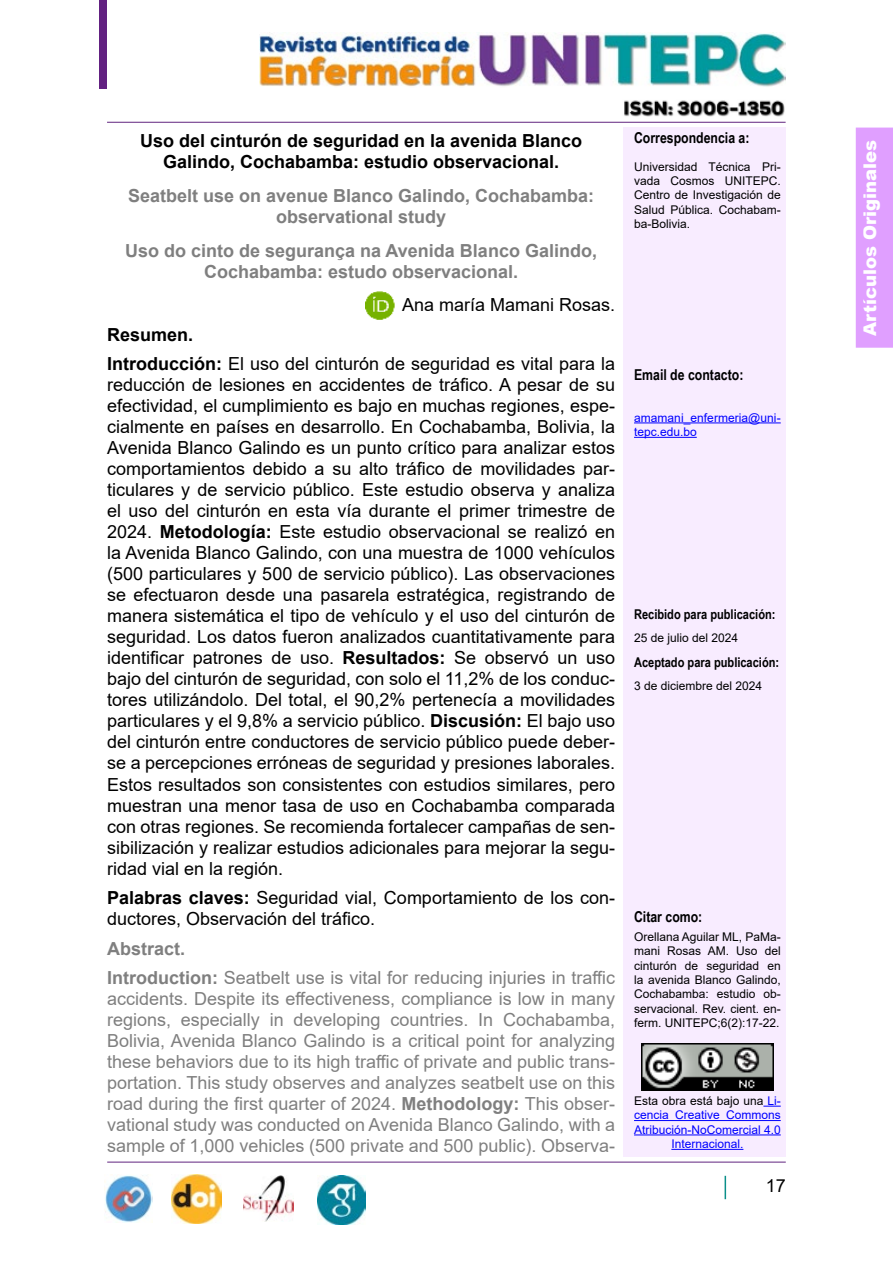
<style>
.page{position:relative;width:893px;height:1263px;background:#fff}
.page>*{position:absolute;margin:0;border:0;box-sizing:border-box;transform-origin:0 0}
.t1{font:18px/21px "Arial";color:#000}
.t2{font:18px/21px "Arial";color:#7f7f7f}
.t3{font:700 18px/21px "Arial";color:#7f7f7f;text-align:center}
.t4{font:700 18px/21px "Arial";color:#000;text-align:center}
.t5{font:900 18px "Arial";color:#fff}
.t6{font:700 15px "Arial Narrow";color:#000}
.t7{font:700 13.5px "Arial Narrow";color:#000}
.t8{font:12px/14.4px "Arial";color:#000;text-align:justify}
.t9{font:12px/14.4px "Arial";color:#00f}
.s1{font-weight:700}
.s2{color:#000}
</style>
<div class="page">
<div style="left:100px;top:0;width:7px;height:89px;background:#622181"></div>
<hr style="left:107px;top:122px;width:679px;height:1px;background:#60247f">
<hr style="left:107px;top:1162px;width:679px;height:1px;background:#60247f">
<div style="left:856px;top:128px;width:37px;height:220px;background:#e09fff"></div>
<svg style="left:725px;top:1176px;width:1px;height:23px"></svg>
<div style="left:623px;top:128px;width:163px;height:1029px;background:#f8ecff"></div>
<img style="left:104px;top:1174px;width:49px;height:48px">
<img style="left:171px;top:1174px;width:50px;height:50px">
<img style="left:244px;top:1176px;width:49px;height:46px">
<img style="left:317px;top:1176px;width:49px;height:48px">
<img style="left:259px;top:33px;width:526px;height:54px">
<img style="left:624px;top:100px;width:161px;height:17px">
<hr style="left:634px;top:422px;width:147px;height:1px;background:#00f">
<hr style="left:634px;top:437px;width:63px;height:1px;background:#00f">
<svg style="left:763px;top:1106px;width:18px;height:1px"></svg>
<hr style="left:634px;top:1120px;width:147px;height:1px;background:#00f">
<hr style="left:634px;top:1134px;width:147px;height:1px;background:#00f">
<hr style="left:671px;top:1149px;width:72px;height:1px;background:#00f">
<img style="left:641px;top:1044px;width:132px;height:46px">
<img style="left:366px;top:292px;width:29px;height:28px">
<p class="t4" style="left:140px;top:130px;width:444px">Uso del cinturón de seguridad en la avenida Blanco<br>Galindo, Cochabamba: estudio observacional.</p>
<p class="t3" style="left:128px;top:185px;width:468px">Seatbelt use on avenue Blanco Galindo, Cochabamba: observational study</p>
<p class="t3" style="left:125px;top:240px;width:473px">Uso do cinto de segurança na Avenida Blanco Galindo,<br>Cochabamba: estudo observacional.</p>
<p class="t1" style="left:402px;top:294px;width:215px">Ana maría Mamani Rosas.</p>
<p class="t1" style="left:107px;top:320px;width:510px;line-height:29.5px"><span class="s1">Resumen.<br>Introducción:</span> El uso del cinturón de seguridad es vital para la</p>
<p class="t1" style="left:107px;top:374px;width:510px;text-align:justify">reducción de lesiones en accidentes de tráfico. A pesar de su efectividad, el cumplimiento es bajo en muchas regiones, espe&shy;cialmente en países en desarrollo. En Cochabamba, Bolivia, la Avenida Blanco Galindo es un punto crítico para analizar estos comportamientos debido a su alto tráfico de movilidades par&shy;ticulares y de servicio público. Este estudio observa y analiza el uso del cinturón en esta vía durante el primer trimestre de 2024. <span class="s1">Metodología:</span> Este estudio observacional se realizó en la Avenida Blanco Galindo, con una muestra de 1000 vehículos (500 particulares y 500 de servicio público). Las observaciones se efectuaron desde una pasarela estratégica, registrando de manera sistemática el tipo de vehículo y el uso del cinturón de seguridad. Los datos fueron analizados cuantitativamente para identificar patrones de uso. <span class="s1">Resultados:</span> Se observó un uso bajo del cinturón de seguridad, con solo el 11,2% de los conduc&shy;tores utilizándolo. Del total, el 90,2% pertenecía a movilidades particulares y el 9,8% a servicio público. <span class="s1">Discusión:</span> El bajo uso del cinturón entre conductores de servicio público puede deber&shy;se a percepciones erróneas de seguridad y presiones laborales.<br>Estos resultados son consistentes con estudios similares, pero muestran una menor tasa de uso en Cochabamba comparada con otras regiones. Se recomienda fortalecer campañas de sen&shy;sibilización y realizar estudios adicionales para mejorar la segu&shy;ridad vial en la región.</p>
<p class="t1" style="left:107px;top:887px;width:510px"><span class="s1">Palabras claves:</span> Seguridad vial, Comportamiento de los con&shy;ductores, Observación del tráfico.</p>
<p class="t2" style="left:107px;top:933px;width:510px;line-height:29.5px"><span class="s1">Abstract.<br>Introduction:</span> Seatbelt use is vital for reducing injuries in traffic</p>
<p class="t2" style="left:107px;top:988px;width:510px;text-align:justify">accidents. Despite its effectiveness, compliance is low in many regions, especially in developing countries. In Cochabamba, Bolivia, Avenida Blanco Galindo is a critical point for analyzing these behaviors due to its high traffic of private and public trans&shy;portation. This study observes and analyzes seatbelt use on this road during the first quarter of 2024. <span class="s1">Methodology:</span> This obser&shy;vational study was conducted on Avenida Blanco Galindo, with a sample of 1,000 vehicles (500 private and 500 public). Observa-</p>
<p class="t6" style="left:634px;top:127px;width:117px">Correspondencia a:</p>
<p class="t8" style="left:634px;top:159px;width:148px">Universidad Técnica Pri&shy;vada Cosmos UNITEPC.<br>Centro de Investigación de Salud Pública. Cochabam&shy;ba-Bolivia.</p>
<p class="t6" style="left:634px;top:363px;width:111px">Email de contacto:</p>
<p class="t9" style="left:634px;top:410px;width:148px">amamani_enfermeria@uni&shy;tepc.edu.bo</p>
<p class="t7" style="left:634px;top:604px;width:143px">Recibido para publicación:</p>
<p class="t8" style="left:634px;top:631px;width:106px">25 de julio del 2024</p>
<p class="t7" style="left:634px;top:652px;width:147px">Aceptado para publicación:</p>
<p class="t8" style="left:634px;top:678px;width:130px">3 de diciembre del 2024</p>
<p class="t6" style="left:634px;top:905px;width:70px">Citar como:</p>
<p class="t8" style="left:634px;top:929px;width:148px">Orellana Aguilar ML, PaMa&shy;mani Rosas AM. Uso del cinturón de seguridad en la avenida Blanco Galindo, Cochabamba: estudio ob&shy;servacional. Rev. cient. en&shy;ferm. UNITEPC;6(2):17-22.</p>
<p class="t9" style="left:634px;top:1093px;width:148px;text-align:center"><span class="s2">Esta obra está bajo una</span> Li&shy;cencia Creative Commons<br>Atribución-NoComercial 4.0<br>Internacional.</p>
<p class="t1" style="left:766px;top:1175px;width:22px">17</p>
<p class="t5" style="left:857px;top:336px;width:197px;rotate:-90deg">Artículos Originales</p>
</div>
